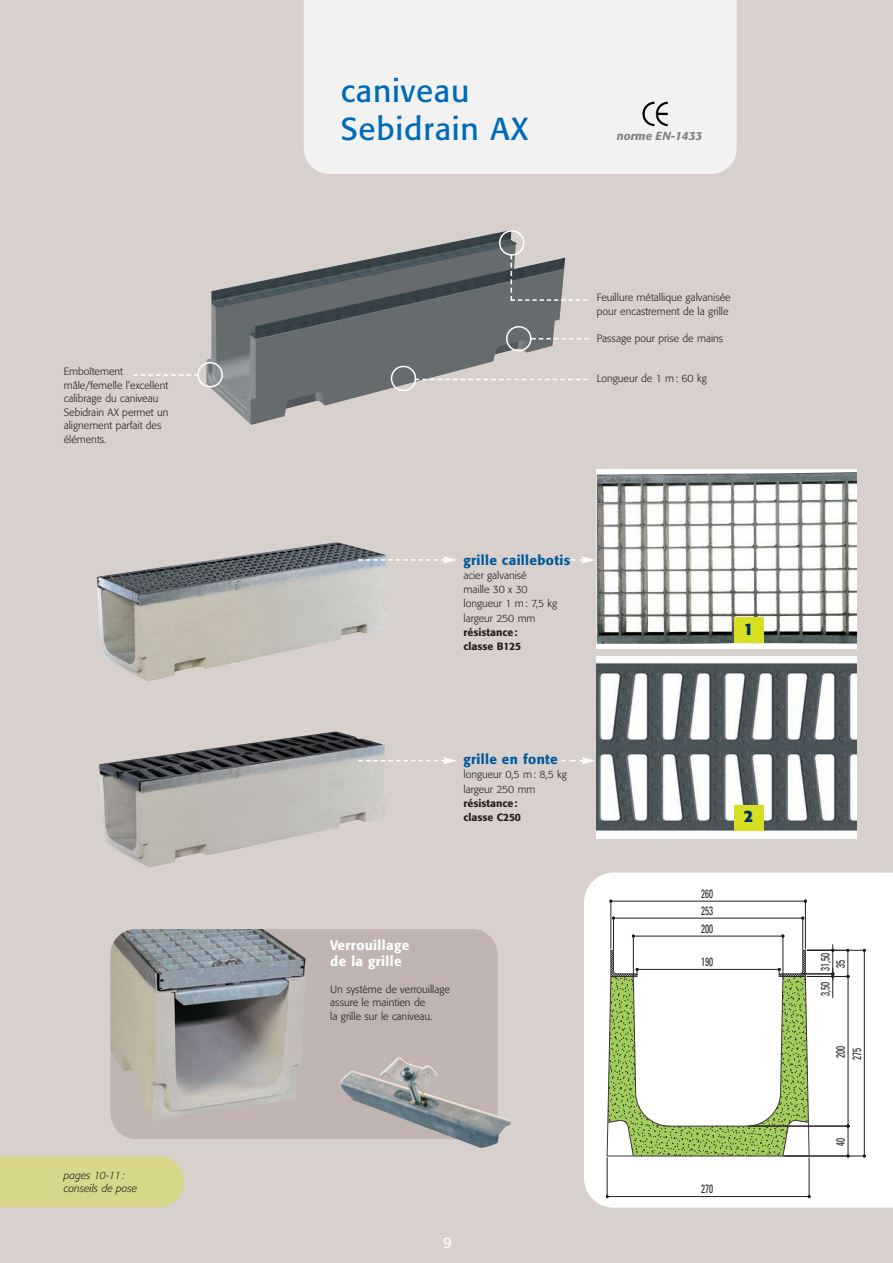
<style>
.page{position:relative;width:893px;height:1263px;background:#d8d0cd}
.page>*{position:absolute;margin:0;border:0;box-sizing:border-box;transform-origin:0 0}
.t1{font:31.5px/37.5px "Formata";letter-spacing:.025em;color:#006bb6}
.t2{font:700 16.5px "Formata";color:#003060}
.t3{font:15px "Formata";color:#fff}
.t4{font:500 13.5px "Formata";letter-spacing:.025em;color:#00599a}
.t5{font:500 13.5px/15.8px "Formata";letter-spacing:.025em;color:#fff}
.t6{font:condensed 12px/15.1px "Univers";color:#231f20;scale:.75 1}
.t7{font:italic 500 11.55px "Formata";color:#808285}
.t8{font:300 10.5px/13.5px "Formata";color:#231f20}
.t9{font:500 10.5px/14.2px "Formata";color:#231f20}
.t10{font:italic 300 10.5px/13.5px "Formata";color:#231f20}
</style>
<div class="page">
<div style="left:304px;top:0;width:433px;height:174px;background:#f3f2f2"></div>
<img style="left:642px;top:101px;width:26px;height:25px">
<div style="left:584px;top:872px;width:309px;height:336px;background:#fff"></div>
<hr style="left:607px;top:1196px;width:202px;height:1px;background:#231f20">
<hr style="left:809px;top:1157px;width:1px;height:41px;background:#231f20">
<hr style="left:607px;top:1157px;width:1px;height:41px;background:#231f20">
<hr style="left:611px;top:901px;width:194px;height:1px;background:#231f20">
<hr style="left:611px;top:900px;width:1px;height:49px;background:#231f20">
<hr style="left:805px;top:900px;width:1px;height:49px;background:#231f20">
<hr style="left:864px;top:950px;width:1px;height:206px;background:#231f20">
<hr style="left:807px;top:950px;width:59px;height:1px;background:#231f20">
<hr style="left:784px;top:1156px;width:82px;height:1px;background:#231f20">
<hr style="left:848px;top:1126px;width:1px;height:30px;background:#231f20">
<svg style="left:847px;top:949px;width:2px;height:27px"></svg>
<hr style="left:848px;top:976px;width:1px;height:150px;background:#231f20">
<hr style="left:748px;top:1126px;width:101px;height:1px;background:#231f20">
<hr style="left:807px;top:976px;width:42px;height:1px;background:#231f20">
<svg style="left:606px;top:917px;width:228px;height:240px;background:#dee6d0"></svg>
<img style="left:206px;top:232px;width:356px;height:193px">
<img style="left:99px;top:731px;width:287px;height:136px">
<img style="left:97px;top:542px;width:290px;height:139px">
<img style="left:597px;top:657px;width:260px;height:181px">
<div style="left:597px;top:469px;width:260px;height:180px;background:#fff"></div>
<img style="left:597px;top:472px;width:260px;height:172px">
<svg style="left:133px;top:362px;width:90px;height:25px"></svg>
<svg style="left:358px;top:556px;width:98px;height:8px"></svg>
<svg style="left:358px;top:757px;width:98px;height:7px"></svg>
<svg style="left:571px;top:556px;width:24px;height:8px"></svg>
<svg style="left:561px;top:757px;width:34px;height:7px"></svg>
<div style="left:734px;top:618px;width:29px;height:25px;background:#d6df21"></div>
<div style="left:734px;top:805px;width:29px;height:26px;background:#d6df21"></div>
<svg style="left:391px;top:366px;width:197px;height:25px"></svg>
<svg style="left:506px;top:326px;width:83px;height:25px"></svg>
<svg style="left:499px;top:230px;width:88px;height:71px"></svg>
<div style="left:184px;top:929px;width:313px;height:210px;background:#bfb4b2"></div>
<img style="left:184px;top:929px;width:122px;height:193px">
<img style="left:340px;top:1056px;width:171px;height:92px">
<svg style="left:0;top:929px;width:184px;height:279px"></svg>
<p class="t8" style="left:64px;top:366px;width:106px">Emboîtement mâle/femelle l’excellent calibrage du caniveau<br>Sebidrain AX permet un alignement parfait des éléments.</p>
<p class="t10" style="left:64px;top:1169px;width:75px">pages 10-11: conseils de pose</p>
<h1 class="t1" style="left:341px;top:75px;width:189px">caniveau<br>Sebidrain AX</h1>
<p class="t7" style="left:617px;top:131px;width:87px">norme EN-1433</p>
<p class="t8" style="left:597px;top:292px;width:135px">Feuillure métallique galvanisée pour encastrement de la grille</p>
<p class="t8" style="left:597px;top:332px;width:128px">Passage pour prise de mains</p>
<p class="t8" style="left:597px;top:373px;width:111px">Longueur de 1 m: 60 kg</p>
<p class="t4" style="left:463px;top:554px;width:108px">grille caillebotis</p>
<p class="t8" style="left:463px;top:569px;width:95px;line-height:14.2px">acier galvanisé<br>maille 30 x 30 longueur 1 m: 7,5 kg largeur 250 mm</p>
<p class="t9" style="left:463px;top:626px;width:59px">résistance: classe B125</p>
<p class="t4" style="left:463px;top:754px;width:96px">grille en fonte</p>
<p class="t8" style="left:463px;top:768px;width:105px;line-height:14.2px">longueur 0,5 m: 8,5 kg largeur 250 mm</p>
<p class="t9" style="left:463px;top:797px;width:59px">résistance: classe C250</p>
<p class="t5" style="left:330px;top:939px;width:81px">Verrouillage de la grille</p>
<p class="t8" style="left:330px;top:983px;width:121px">Un système de verrouillage assure le maintien de<br>la grille sur le caniveau.</p>
<h3 class="t3" style="left:443px;top:1237px;width:10px">9</h3>
<h2 class="t2" style="left:744px;top:622px;width:11px">1</h2>
<p class="t6" style="left:701px;top:887px;width:17px">260</p>
<p class="t6" style="left:701px;top:903px;width:17px;line-height:18px">253<br>200</p>
<p class="t6" style="left:701px;top:955px;width:17px">190</p>
<h2 class="t2" style="left:744px;top:809px;width:11px">2</h2>
<p class="t6" style="left:701px;top:1182px;width:17px">270</p>
<p class="t6" style="left:819px;top:968px;width:21px;text-indent:-28px;rotate:-90deg">3,50 31,50<br>35</p>
<p class="t6" style="left:834px;top:1058px;width:17px;rotate:-90deg">200</p>
<p class="t6" style="left:850px;top:1060px;width:17px;rotate:-90deg">275</p>
<p class="t6" style="left:834px;top:1146px;width:12px;rotate:-90deg">40</p>
</div>
